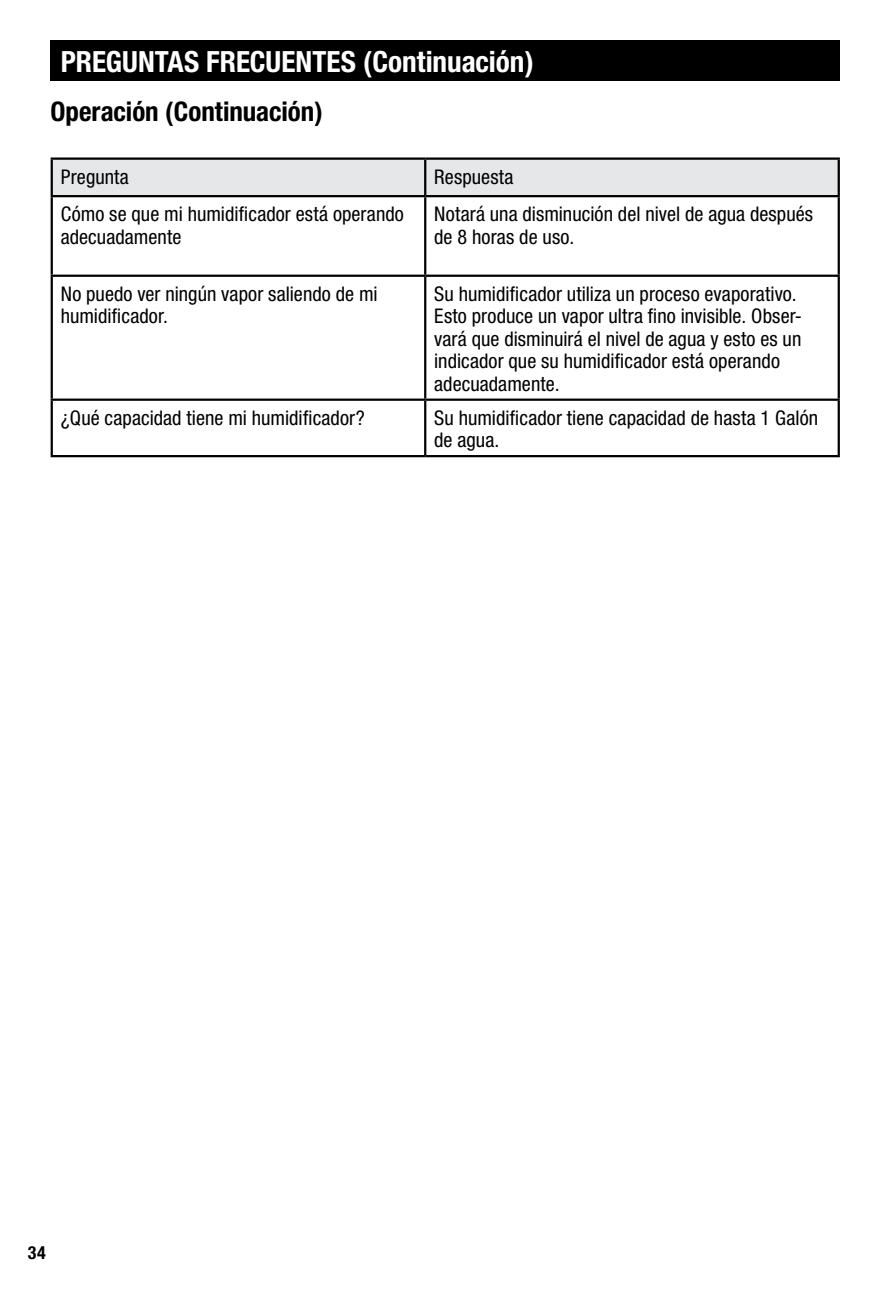
<style>
.page{position:relative;width:891px;height:1296px;background:#fff}
.page>*{position:absolute;margin:0;border:0;box-sizing:border-box;transform-origin:0 0}
.t1{font:700 condensed 29.25px "Helvetica Neue";color:#fff}
.t2{font:700 condensed 27px "Helvetica Neue";color:#000}
.t3{font:condensed 20.25px/22.5px "Helvetica Neue";letter-spacing:.005em;color:#000}
.t4{font:700 condensed 18px "Helvetica Neue";color:#000}
</style>
<div class="page">
<div style="left:51px;top:40px;width:789px;height:41px;background:#000"></div>
<div style="left:53px;top:160px;width:785px;height:35px;background:#e6e7e8"></div>
<hr style="left:51px;top:158px;width:374px;height:2px;background:#000">
<hr style="left:51px;top:160px;width:2px;height:35px;background:#000">
<hr style="left:51px;top:195px;width:374px;height:2px;background:#000">
<hr style="left:51px;top:197px;width:2px;height:78px;background:#000">
<hr style="left:51px;top:275px;width:374px;height:2px;background:#000">
<hr style="left:51px;top:277px;width:2px;height:122px;background:#000">
<hr style="left:51px;top:399px;width:374px;height:2px;background:#000">
<hr style="left:51px;top:401px;width:2px;height:54px;background:#000">
<hr style="left:51px;top:455px;width:374px;height:2px;background:#000">
<hr style="left:425px;top:158px;width:415px;height:2px;background:#000">
<hr style="left:424px;top:160px;width:2px;height:35px;background:#000">
<hr style="left:838px;top:160px;width:2px;height:35px;background:#000">
<hr style="left:425px;top:195px;width:415px;height:2px;background:#000">
<hr style="left:424px;top:197px;width:2px;height:78px;background:#000">
<hr style="left:838px;top:197px;width:2px;height:78px;background:#000">
<hr style="left:425px;top:275px;width:415px;height:2px;background:#000">
<hr style="left:424px;top:277px;width:2px;height:122px;background:#000">
<hr style="left:838px;top:277px;width:2px;height:122px;background:#000">
<hr style="left:425px;top:399px;width:415px;height:2px;background:#000">
<hr style="left:424px;top:401px;width:2px;height:54px;background:#000">
<hr style="left:838px;top:401px;width:2px;height:54px;background:#000">
<hr style="left:425px;top:455px;width:415px;height:2px;background:#000">
<h1 class="t1" style="left:61px;top:44px;width:475px">PREGUNTAS FRECUENTES (Continuación)</h1>
<h2 class="t2" style="left:51px;top:95px;width:274px">Operación (Continuación)</h2>
<p class="t3" style="left:61px;top:165px;width:70px">Pregunta</p>
<p class="t3" style="left:434px;top:165px;width:81px">Respuesta</p>
<p class="t3" style="left:61px;top:203px;width:345px">Cómo se que mi humidificador está operando adecuadamente</p>
<p class="t3" style="left:434px;top:203px;width:380px">Notará una disminución del nivel de agua después de 8 horas de uso.</p>
<p class="t3" style="left:61px;top:282px;width:318px">No puedo ver ningún vapor saliendo de mi humidificador.</p>
<p class="t3" style="left:434px;top:282px;width:369px">Su humidificador utiliza un proceso evaporativo.<br>Esto produce un vapor ultra fino invisible. Obser&shy;vará que disminuirá el nivel de agua y esto es un indicador que su humidificador está operando adecuadamente.</p>
<p class="t3" style="left:61px;top:406px;width:306px">¿Qué capacidad tiene mi humidificador?</p>
<p class="t3" style="left:434px;top:406px;width:385px">Su humidificador tiene capacidad de hasta 1 Galón de agua.</p>
<p class="t4" style="left:28px;top:1242px;width:19px">34</p>
</div>
